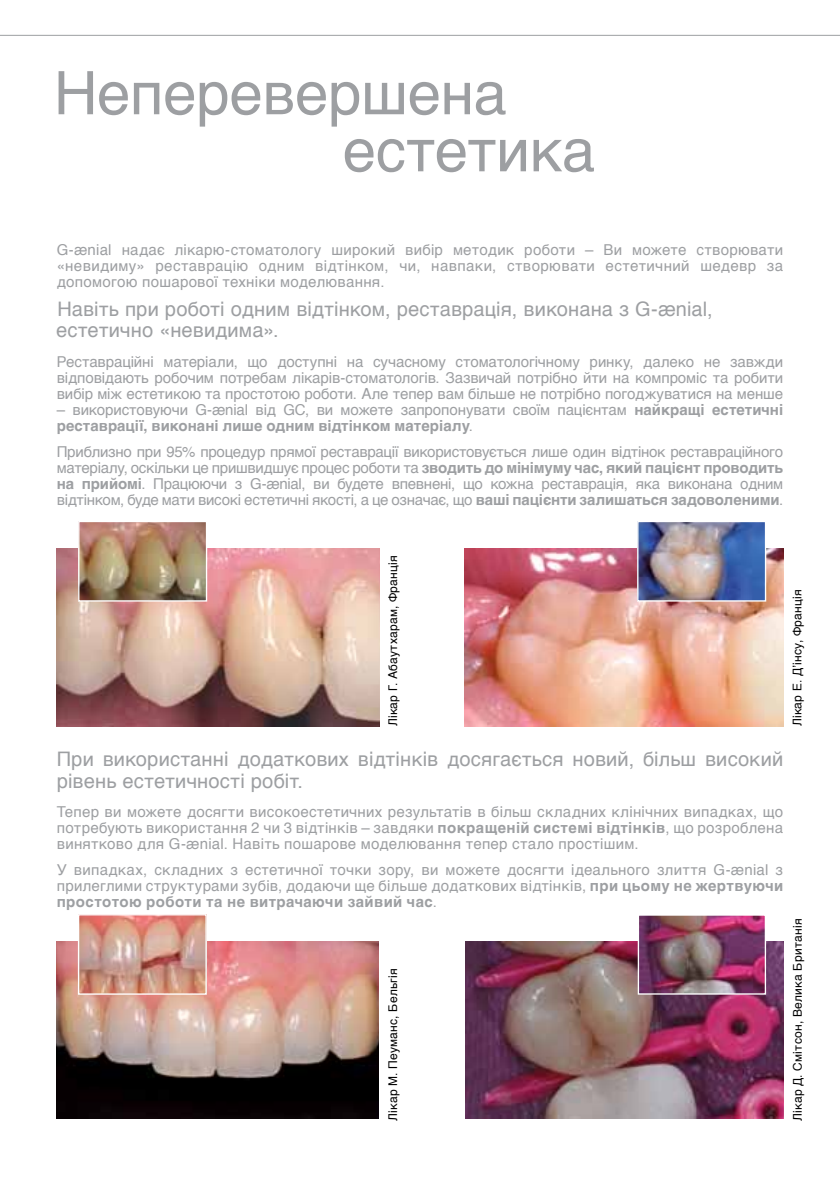
<style>
.page{position:relative;width:840px;height:1191px;background:#fff}
.page>*{position:absolute;margin:0;border:0;box-sizing:border-box;transform-origin:0 0}
.t1{font:60px/57px "Helvetica";letter-spacing:-.01em;color:#9d9fa2}
.t2{font:20px/21.4px "Helvetica";letter-spacing:.005em;color:#9d9fa2}
.t3{font:15px/16px "Helvetica";color:#9d9fa2;text-align:justify}
.t4{font:12px "Helvetica";letter-spacing:.025em;color:#000}
.s1{font-weight:700}
</style>
<div class="page">
<hr style="left:839px;top:581px;width:1px;height:400px;background:#d5ece9">
<svg style="left:0;top:34px;width:839px;height:2px;background:#cdcecf"></svg>
<img style="left:57px;top:548px;width:322px;height:178px">
<img style="left:464px;top:548px;width:319px;height:178px">
<img style="left:80px;top:523px;width:125px;height:76px">
<div style="left:78px;top:521px;width:129px;height:80px;border:1px solid #fff"></div>
<img style="left:638px;top:523px;width:125px;height:76px">
<div style="left:636px;top:521px;width:129px;height:80px;border:1px solid #fff"></div>
<img style="left:57px;top:941px;width:321px;height:178px">
<img style="left:80px;top:916px;width:125px;height:76px">
<div style="left:78px;top:914px;width:129px;height:80px;border:1px solid #fff"></div>
<img style="left:465px;top:941px;width:317px;height:178px">
<img style="left:639px;top:916px;width:124px;height:76px">
<div style="left:637px;top:914px;width:128px;height:80px;border:1px solid #fff"></div>
<h1 class="t1" style="left:342px;top:66px;width:254px;text-indent:-288px">Неперевершена естетика</h1>
<p class="t3" style="left:57px;top:242px;width:727px">G-ænial надає лікарю-стоматологу широкий вибір методик роботи – Ви можете створювати «невидиму» реставрацію одним відтінком, чи, навпаки, створювати естетичний шедевр за допомогою пошарової техніки моделювання.</p>
<h2 class="t2" style="left:56px;top:299px;width:657px">Навіть при роботі одним відтінком, реставрація, виконана з G-ænial, естетично «невидима».</h2>
<p class="t3" style="left:57px;top:354px;width:727px">Реставраційні матеріали, що доступні на сучасному стоматологічному ринку, далеко не завжди відповідають робочим потребам лікарів-стоматологів. Зазвичай потрібно йти на компроміс та робити вибір між естетикою та простотою роботи. Але тепер вам більше не потрібно погоджуватися на менше</p>
<p class="t3" style="left:57px;top:402px;width:727px">– використовуючи G-ænial від GC, ви можете запропонувати своїм пацієнтам <span class="s1">найкращі естетичні реставрації, виконані лише одним відтінком матеріалу</span>.</p>
<p class="t3" style="left:57px;top:444px;width:727px">Приблизно при 95% процедур прямої реставрації використовується лише один відтінок реставраційного матеріалу, оскільки це пришвидшує процес роботи та <span class="s1">зводить до мінімуму час, який пацієнт проводить на прийомі</span>. Працюючи з G-ænial, ви будете впевнені, що кожна реставрація, яка виконана одним відтінком, буде мати високі естетичні якості, а це означає, що <span class="s1">ваші пацієнти залишаться задоволеними</span>.</p>
<p class="t4" style="left:383px;top:726px;width:173px;rotate:-90deg">Лікар Г. Абаутхарам, Франція</p>
<p class="t4" style="left:787px;top:726px;width:139px;rotate:-90deg">Лікар Е. Д’інсу, Франція</p>
<h2 class="t2" style="left:57px;top:749px;width:727px">При використанні додаткових відтінків досягається новий, більш високий рівень естетичності робіт.</h2>
<p class="t3" style="left:57px;top:804px;width:727px">Тепер ви можете досягти високоестетичних результатів в більш складних клінічних випадках, що потребують використання 2 чи 3 відтінків – завдяки <span class="s1">покращеній системі відтінків</span>, що розроблена винятково для G-ænial. Навіть пошарове моделювання тепер стало простішим.</p>
<p class="t3" style="left:57px;top:862px;width:727px">У випадках, складних з естетичної точки зору, ви можете досягти ідеального злиття G-ænial з прилеглими структурами зубів, додаючи ще більше додаткових відтінків, <span class="s1">при цьому не жертвуючи простотою роботи та не витрачаючи зайвий час</span>.</p>
<p class="t4" style="left:383px;top:1121px;width:155px;rotate:-90deg">Лікар М. Пеуманс, Бельгія</p>
<p class="t4" style="left:787px;top:1121px;width:204px;rotate:-90deg">Лікар Д. Смітсон, Велика Британія</p>
</div>
